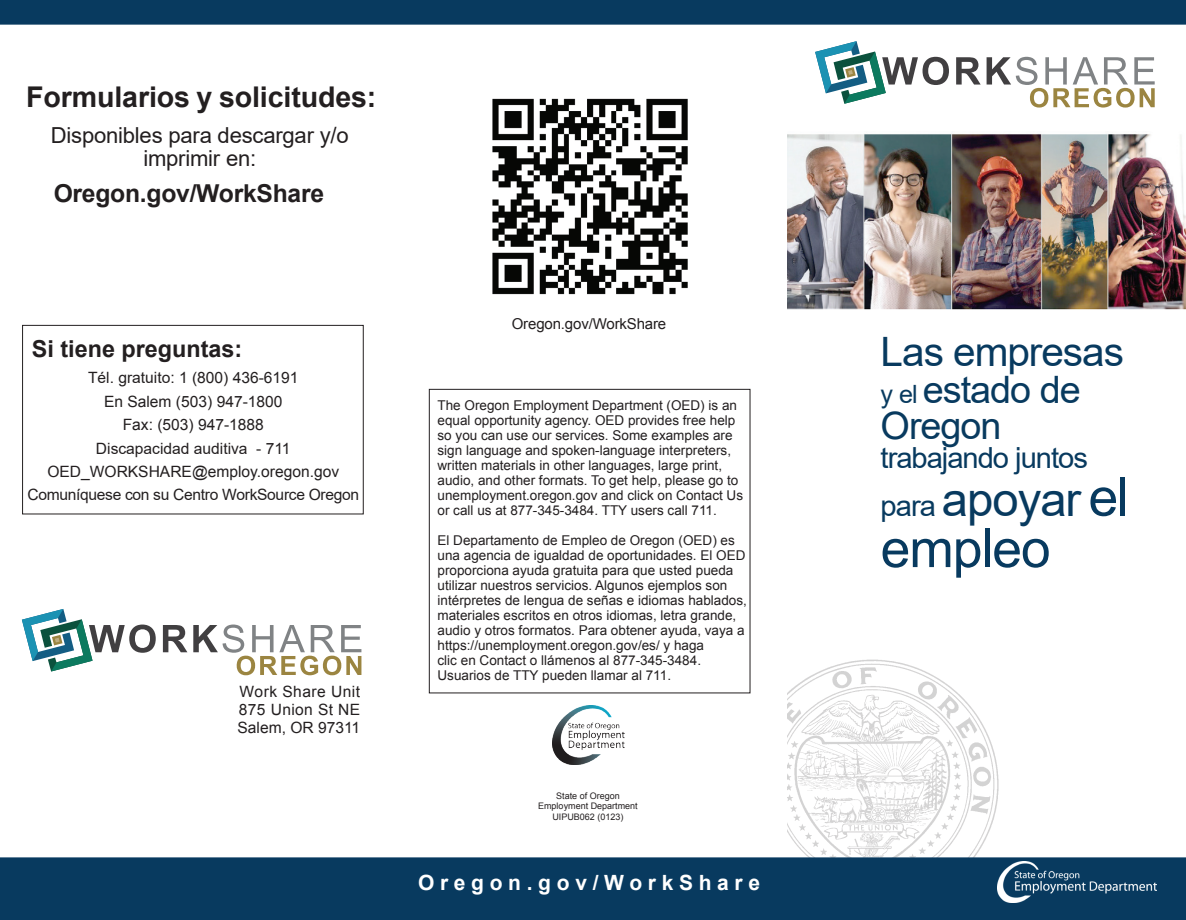
<style>
.page{position:relative;width:1186px;height:920px;background:#fff}
.page>*{position:absolute;margin:0;border:0;box-sizing:border-box;transform-origin:0 0}
.t1{font:53.4px "Arial";letter-spacing:-.02em;color:#083a5f}
.t2{font:47.25px "Arial";letter-spacing:-.02em;color:#083a5f}
.t3{font:40.5px "Arial";letter-spacing:-.025em;color:#083a5f}
.t4{font:37.8px/36.5px "Arial";letter-spacing:-.025em;color:#083a5f}
.t5{font:29.1px "Arial";letter-spacing:-.035em;color:#083a5f}
.t6{font:700 28.5px "Arial";letter-spacing:-.005em;color:#231f20}
.t7{font:700 24.6px "Arial";letter-spacing:-.01em;color:#231f20}
.t8{font:700 23.4px "Arial";color:#231f20}
.t9{font:22.05px/23.4px "Arial";letter-spacing:-.01em;color:#231f20;text-align:center}
.t10{font:700 21px "Arial";letter-spacing:.27em;color:#fff}
.t11{font:15.6px/23.4px "Arial";color:#231f20;text-align:center}
.t12{font:15px "Arial";letter-spacing:-.01em;color:#231f20}
.t13{font:13.5px/15px "Arial";color:#231f20}
.t14{font:9px/10.5px "Arial";color:#231f20;text-align:center}
.s1{font-size:25.2px}
.s2{font-size:29.1px}
.s3{font-size:53.4px}
</style>
<div class="page">
<img style="left:787px;top:659px;width:212px;height:198px">
<div style="left:0;top:857px;width:1185px;height:63px;background:#083a5f"></div>
<img style="left:492px;top:98px;width:196px;height:197px">
<svg style="left:956px;top:57px;width:24px;height:28px"></svg>
<svg style="left:986px;top:57px;width:168px;height:51px"></svg>
<svg style="left:815px;top:41px;width:133px;height:63px"></svg>
<svg style="left:163px;top:625px;width:24px;height:27px"></svg>
<svg style="left:193px;top:624px;width:168px;height:51px"></svg>
<svg style="left:22px;top:609px;width:134px;height:62px"></svg>
<div style="left:429px;top:389px;width:321px;height:304px;border:1px solid #231f20"></div>
<img style="left:787px;top:134px;width:398px;height:176px">
<img style="left:552px;top:705px;width:73px;height:59px">
<img style="left:997px;top:861px;width:159px;height:41px">
<div style="left:22px;top:325px;width:341px;height:189px;border:1px solid #231f20"></div>
<div style="left:0;top:0;width:1186px;height:25px;background:#083a5f"></div>
<h3 class="t6" style="left:26px;top:77px;width:351px">Formularios y solicitudes:</h3>
<h3 class="t9" style="left:51px;top:123px;width:299px">Disponibles para descargar y/o imprimir en:</h3>
<h3 class="t7" style="left:54px;top:177px;width:272px">Oregon.gov/WorkShare</h3>
<h3 class="t8" style="left:32px;top:332px;width:212px">Si tiene preguntas:</h3>
<p class="t11" style="left:27px;top:366px;width:333px">Tél. gratuito: 1 (800) 436-6191<br>En Salem (503) 947-1800<br>Fax: (503) 947-1888<br>Discapacidad auditiva - 711<br>OED_WORKSHARE@employ.oregon.gov<br>Comuníquese con su Centro WorkSource Oregon</p>
<p class="t11" style="left:237px;top:682px;width:124px;line-height:18.1px;text-align:justify">Work Share Unit 875 Union St NE Salem, OR 97311</p>
<p class="t12" style="left:511px;top:313px;width:156px">Oregon.gov/WorkShare</p>
<p class="t13" style="left:437px;top:398px;width:307px">The Oregon Employment Department (OED) is an equal opportunity agency. OED provides free help so you can use our services. Some examples are sign language and spoken-language interpreters, written materials in other languages, large print, audio, and other formats. To get help, please go to unemployment.oregon.gov and click on Contact Us or call us at 877-345-3484. TTY users call 711.</p>
<p class="t13" style="left:437px;top:533px;width:311px">El Departamento de Empleo de Oregon (OED) es una agencia de igualdad de oportunidades. El OED proporciona ayuda gratuita para que usted pueda utilizar nuestros servicios. Algunos ejemplos son intérpretes de lengua de señas e idiomas hablados, materiales escritos en otros idiomas, letra grande, audio y otros formatos. Para obtener ayuda, vaya a https://unemployment.oregon.gov/es/ y haga<br>clic en Contact o llámenos al 877-345-3484.<br>Usuarios de TTY pueden llamar al 711.</p>
<p class="t14" style="left:538px;top:790px;width:101px">State of Oregon<br>Employment Department<br>UIPUB062 (0123)</p>
<h3 class="t10" style="left:418px;top:869px;width:343px">Oregon.gov/WorkShare</h3>
<h3 class="t3" style="left:880px;top:323px;width:245px">Las empresas</h3>
<h3 class="t4" style="left:880px;top:371px;width:201px"><span class="s1">y el</span> estado de<br>Oregon</h3>
<h3 class="t5" style="left:880px;top:438px;width:209px">trabajando juntos</h3>
<h2 class="t2" style="left:880px;top:466px;width:250px"><span class="s2">para</span> apoyar <span class="s3">el</span></h2>
<h1 class="t1" style="left:880px;top:511px;width:171px">empleo</h1>
</div>
